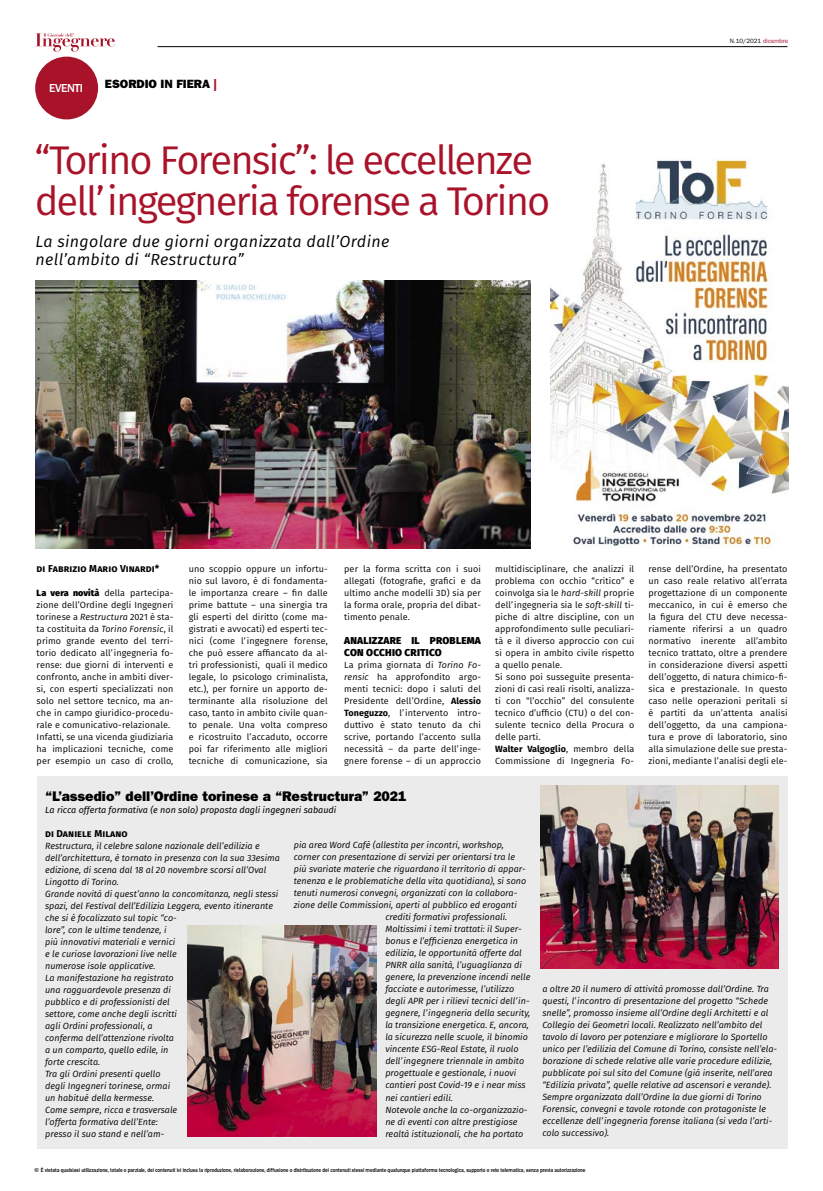
<style>
.page{position:relative;width:823px;height:1191px;background:#fff}
.page>*{position:absolute;margin:0;border:0;box-sizing:border-box;transform-origin:0 0}
.t1{font:40px/41px "Fira Sans";letter-spacing:-.05em;color:#a9132a}
.t2{font:italic 16px/18px "Fira Sans";letter-spacing:.02em;color:#000}
.t3{font:14px "ITC Franklin Gothic Std Hvy";color:#000}
.t4{font:12px "ITC Franklin Gothic Std Hvy";color:#000}
.t5{font:500 12px "ITC Franklin Gothic Std";letter-spacing:-.04em;color:#fff}
.t6{font:700 10px "Fira Sans";letter-spacing:.01em;color:#000}
.t7{font:800 10px/12px "Fira Sans";letter-spacing:.02em;color:#000}
.t8{font:italic 9px/12px "Fira Sans";color:#000}
.t9{font:9px/12px "Fira Sans";letter-spacing:.01em;color:#000;text-align:justify}
.t10{font:italic 9px "Fira Sans";color:#000}
.t11{font:6.2px "ITC Franklin Gothic Std";color:#000}
.t12{font:500 6px "Franklin Gothic";letter-spacing:-.01em;color:#000}
.s1{color:#a9132a}
.s2{font-weight:800}
.s3{font-style:italic}
.s4{font-weight:700}
</style>
<div class="page">
<hr style="left:157px;top:46px;width:630px;height:1px;background:#000">
<svg style="left:35px;top:33px;width:80px;height:19px"></svg>
<div style="left:35px;top:57px;width:63px;height:62px;background:#a9132a;border-radius:50%"></div>
<div style="left:37px;top:776px;width:750px;height:373px;background:#ebebeb"></div>
<img style="left:188px;top:925px;width:188px;height:211px">
<img style="left:540px;top:785px;width:237px;height:183px">
<img style="left:36px;top:280px;width:494px;height:268px">
<img style="left:550px;top:158px;width:238px;height:390px">
<h3 class="t5" style="left:49px;top:81px;width:35px">EVENTI</h3>
<h3 class="t4" style="left:105px;top:77px;width:114px">ESORDIO IN FIERA <span class="s1">|</span></h3>
<h1 class="t1" style="left:35px;top:138px;width:517px">“Torino Forensic”: le eccellenze dell’ingegneria forense a Torino</h1>
<h2 class="t2" style="left:35px;top:232px;width:355px">La singolare due giorni organizzata dall’Ordine nell’ambito di “Restructura”</h2>
<p class="t11" style="left:729px;top:38px;width:60px">N.10/2021 <span class="s1">dicembre</span></p>
<p class="t6" style="left:37px;top:560px;width:124px">di Fabrizio Mario Vinardi*</p>
<p class="t9" style="left:37px;top:587px;width:138px;text-align:left"><span class="s2">La vera novità</span> della partecipa&shy;zione dell’Ordine degli Ingegneri torinese a <span class="s3">Restructura</span> 2021 è sta&shy;ta costituita da <span class="s3">Torino Forensic</span>, il primo grande evento del terri&shy;torio dedicato all’ingegneria fo&shy;rense: due giorni di interventi e confronto, anche in ambiti diver&shy;si, con esperti specializzati non solo nel settore tecnico, ma an&shy;che in campo giuridico-procedu&shy;rale e comunicativo-relazionale.<br>Infatti, se una vicenda giudiziaria ha implicazioni tecniche, come per esempio un caso di crollo,</p>
<p class="t9" style="left:189px;top:563px;width:140px">uno scoppio oppure un infortu&shy;nio sul lavoro, è di fondamenta&shy;le importanza creare – fin dalle prime battute – una sinergia tra gli esperti del diritto (come ma&shy;gistrati e avvocati) ed esperti tec&shy;nici (come l’ingegnere forense, che può essere affiancato da al&shy;tri professionisti, quali il medico legale, lo psicologo criminalista, etc.), per fornire un apporto de&shy;terminante alla risoluzione del caso, tanto in ambito civile quan&shy;to penale. Una volta compreso e ricostruito l’accaduto, occorre poi far riferimento alle migliori tecniche di comunicazione, sia</p>
<p class="t9" style="left:344px;top:563px;width:138px">per la forma scritta con i suoi allegati (fotografie, grafici e da ultimo anche modelli 3D) sia per la forma orale, propria del dibat&shy;timento penale.</p>
<p class="t7" style="left:344px;top:634px;width:138px">ANALIZZARE IL PROBLEMA<br>CON OCCHIO CRITICO</p>
<p class="t9" style="left:344px;top:659px;width:138px">La prima giornata di <span class="s3">Torino Fo&shy;rensic</span> ha approfondito argo&shy;menti tecnici: dopo i saluti del Presidente dell’Ordine, <span class="s4">Alessio Toneguzzo</span>, l’intervento intro&shy;duttivo è stato tenuto da chi scrive, portando l’accento sulla necessità – da parte dell’inge&shy;gnere forense – di un approccio</p>
<p class="t9" style="left:495px;top:563px;width:140px;text-align:left">multidisciplinare, che analizzi il problema con occhio “critico” e coinvolga sia le <span class="s3">hard-skill</span> proprie dell’ingegneria sia le <span class="s3">soft-skill</span> ti&shy;piche di altre discipline, con un approfondimento sulle peculiari&shy;tà e il diverso approccio con cui si opera in ambito civile rispetto a quello penale.<br>Si sono poi susseguite presenta&shy;zioni di casi reali risolti, analizza&shy;ti con “l’occhio” del consulente tecnico d’ufficio (CTU) o del con&shy;sulente tecnico della Procura o delle parti.<br><span class="s4">Walter Valgoglio</span>, membro della<br>Commissione di Ingegneria Fo-</p>
<p class="t9" style="left:648px;top:563px;width:140px">rense dell’Ordine, ha presentato un caso reale relativo all’errata progettazione di un componente meccanico, in cui è emerso che la figura del CTU deve necessa&shy;riamente riferirsi a un quadro normativo inerente all’ambito tecnico trattato, oltre a prendere in considerazione diversi aspetti dell’oggetto, di natura chimico-fi&shy;sica e prestazionale. In questo caso nelle operazioni peritali si è partiti da un’attenta analisi dell’oggetto, da una campiona&shy;tura e prove di laboratorio, sino alla simulazione delle sue presta&shy;zioni, mediante l’analisi degli ele-</p>
<h3 class="t3" style="left:45px;top:787px;width:363px">“L’assedio” dell’Ordine torinese a “Restructura” 2021</h3>
<p class="t10" style="left:45px;top:802px;width:292px">La ricca offerta formativa (e non solo) proposta dagli ingegneri sabaudi</p>
<p class="t6" style="left:45px;top:824px;width:84px">di Daniele Milano</p>
<p class="t8" style="left:45px;top:839px;width:236px">Restructura, il celebre salone nazionale dell’edilizia e dell’architettura, è tornato in presenza con la sua 33esima edizione, di scena dal 18 al 20 novembre scorsi all’Oval Lingotto di Torino.<br>Grande novità di quest’anno la concomitanza, negli stessi spazi, del Festival dell’Edilizia Leggera, evento itinerante che si è focalizzato sul topic “co-<br>lore”, con le ultime tendenze, i<br>più innovativi materiali e vernici<br>e le curiose lavorazioni live nelle<br>numerose isole applicative.<br>La manifestazione ha registrato<br>una ragguardevole presenza di<br>pubblico e di professionisti del<br>settore, come anche degli iscritti<br>agli Ordini professionali, a<br>conferma dell’attenzione rivolta<br>a un comparto, quello edile, in<br>forte crescita.<br>Tra gli Ordini presenti quello<br>degli Ingegneri torinese, ormai<br>un habitué della kermesse.<br>Come sempre, ricca e trasversale<br>l’offerta formativa dell’Ente:<br>presso il suo stand e nell’am-</p>
<p class="t8" style="left:293px;top:839px;width:212px">pia area Word Cafè (allestita per incontri, workshop,</p>
<p class="t8" style="left:293px;top:851px;width:223px">corner con presentazione di servizi per orientarsi tra le</p>
<p class="t8" style="left:293px;top:863px;width:233px">più svariate materie che riguardano il territorio di appar-</p>
<p class="t8" style="left:293px;top:875px;width:234px">tenenza e le problematiche della vita quotidiana), si sono</p>
<p class="t8" style="left:293px;top:887px;width:225px">tenuti numerosi convegni, organizzati con la collabora-</p>
<p class="t8" style="left:293px;top:899px;width:224px">zione delle Commissioni, aperti al pubblico ed eroganti</p>
<p class="t8" style="left:385px;top:911px;width:123px">crediti formativi professionali.</p>
<p class="t8" style="left:385px;top:923px;width:138px">Moltissimi i temi trattati: il Super-</p>
<p class="t8" style="left:385px;top:935px;width:134px">bonus e l’efficienza energetica in</p>
<p class="t8" style="left:385px;top:947px;width:138px">edilizia, le opportunità offerte dal</p>
<p class="t8" style="left:385px;top:959px;width:138px">PNRR alla sanità, l’uguaglianza di</p>
<p class="t8" style="left:385px;top:971px;width:146px">genere, la prevenzione incendi nelle</p>
<p class="t8" style="left:385px;top:983px;width:130px">facciate e autorimesse, l’utilizzo</p>
<p class="t8" style="left:385px;top:995px;width:146px">degli APR per i rilievi tecnici dell’in-</p>
<p class="t8" style="left:385px;top:1007px;width:146px">gegnere, l’ingegneria della security,</p>
<p class="t8" style="left:385px;top:1019px;width:145px">la transizione energetica. E, ancora,</p>
<p class="t8" style="left:385px;top:1031px;width:144px">la sicurezza nelle scuole, il binomio</p>
<p class="t8" style="left:385px;top:1043px;width:135px">vincente ESG-Real Estate, il ruolo</p>
<p class="t8" style="left:385px;top:1055px;width:140px">dell’ingegnere triennale in ambito</p>
<p class="t8" style="left:385px;top:1067px;width:132px">progettuale e gestionale, i nuovi</p>
<p class="t8" style="left:385px;top:1079px;width:142px">cantieri post Covid-19 e i near miss</p>
<p class="t8" style="left:385px;top:1091px;width:69px">nei cantieri edili.</p>
<p class="t8" style="left:385px;top:1103px;width:144px">Notevole anche la co-organizzazio-</p>
<p class="t8" style="left:385px;top:1115px;width:134px">ne di eventi con altre prestigiose</p>
<p class="t8" style="left:385px;top:1127px;width:139px">realtà istituzionali, che ha portato</p>
<p class="t8" style="left:542px;top:983px;width:236px">a oltre 20 il numero di attività promosse dall’Ordine. Tra questi, l’incontro di presentazione del progetto “Schede snelle”, promosso insieme all’Ordine degli Architetti e al Collegio dei Geometri locali. Realizzato nell’ambito del tavolo di lavoro per potenziare e migliorare lo Sportello unico per l’edilizia del Comune di Torino, consiste nell’ela&shy;borazione di schede relative alle varie procedure edilizie, pubblicate poi sul sito del Comune (già inserite, nell’area “Edilizia privata”, quelle relative ad ascensori e verande).<br>Sempre organizzata dall’Ordine la due giorni di Torino Forensic, convegni e tavole rotonde con protagoniste le eccellenze dell’ingegneria forense italiana (si veda l’arti&shy;colo successivo).</p>
<p class="t12" style="left:35px;top:1166px;width:552px">© È vietata qualsiasi utilizzazione, totale o parziale, dei contenuti ivi inclusa la riproduzione, rielaborazione, diffusione o distribuzione dei contenuti stessi mediante qualunque piattaforma tecnologica, supporto o rete telematica, senza previa autorizzazione</p>
</div>
